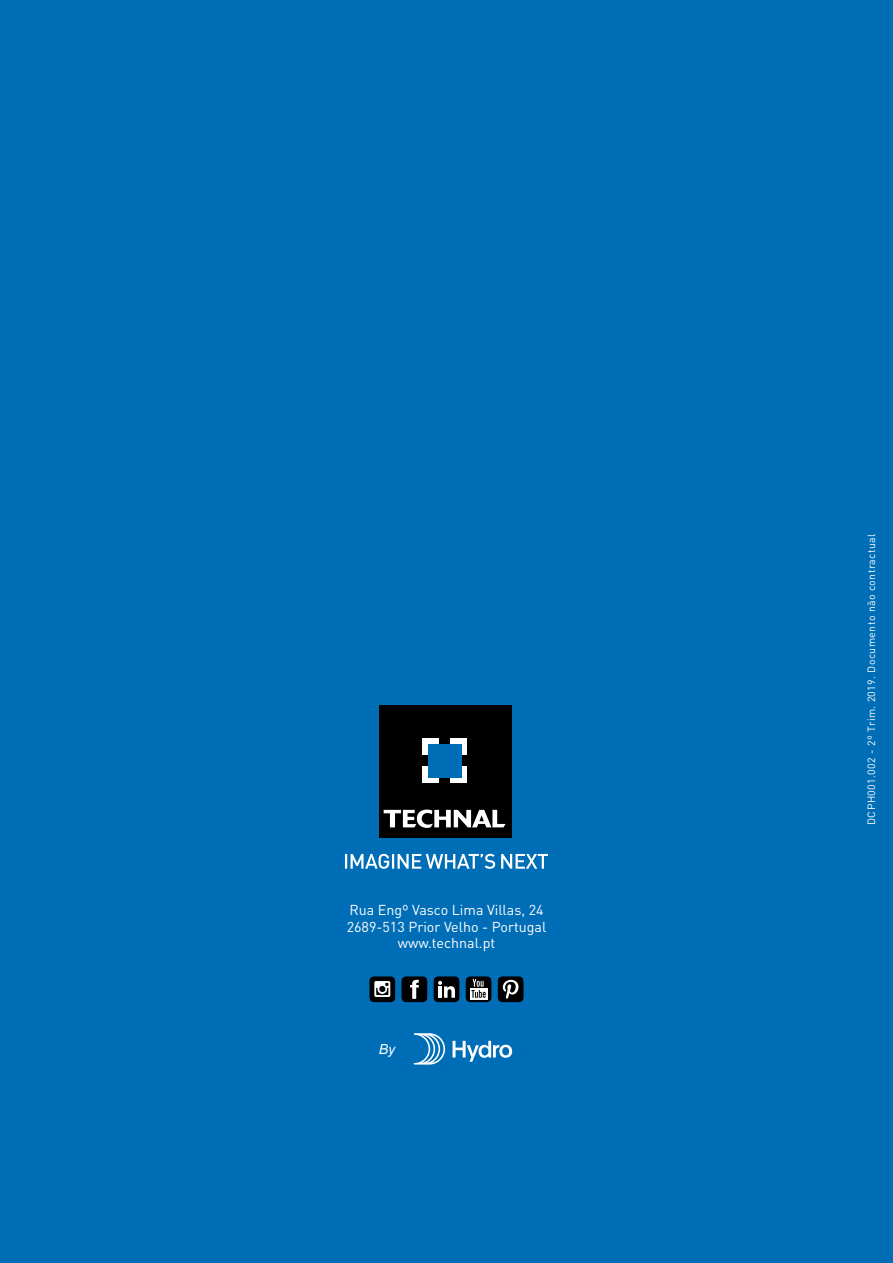
<style>
.page{position:relative;width:893px;height:1263px;background:#006eb7}
.page>*{position:absolute;margin:0;border:0;box-sizing:border-box;transform-origin:0 0}
.t1{font:14.25px/16.5px "DIN Pro";color:#fff;text-align:center}
.t2{font:italic 13.95px "Arial";color:#fff}
.t3{font:10.5px "DIN Pro";letter-spacing:.04em;color:#fff}
</style>
<div class="page">
<div style="left:379px;top:705px;width:133px;height:132px;background:#000"></div>
<svg style="left:384px;top:809px;width:122px;height:19px"></svg>
<div style="left:423px;top:739px;width:16px;height:16px;background:#fff"></div>
<div style="left:451px;top:739px;width:16px;height:16px;background:#fff"></div>
<div style="left:423px;top:767px;width:16px;height:16px;background:#fff"></div>
<div style="left:451px;top:767px;width:16px;height:16px;background:#fff"></div>
<div style="left:428px;top:744px;width:34px;height:33px;background:#006eb7"></div>
<svg style="left:345px;top:854px;width:203px;height:15px"></svg>
<svg style="left:414px;top:1033px;width:31px;height:31px"></svg>
<svg style="left:453px;top:1041px;width:59px;height:21px"></svg>
<div style="left:369px;top:976px;width:26px;height:26px;background:#000;border-radius:5px"></div>
<svg style="left:374px;top:981px;width:16px;height:16px"></svg>
<div style="left:402px;top:976px;width:25px;height:26px;background:#000;border-radius:5px"></div>
<svg style="left:410px;top:980px;width:9px;height:19px"></svg>
<div style="left:434px;top:976px;width:25px;height:26px;background:#000;border-radius:5px"></div>
<svg style="left:438px;top:981px;width:17px;height:17px"></svg>
<div style="left:466px;top:976px;width:25px;height:26px;background:#000;border-radius:5px"></div>
<div style="left:470px;top:988px;width:17px;height:12px;background:#fff"></div>
<svg style="left:471px;top:979px;width:15px;height:19px"></svg>
<div style="left:498px;top:976px;width:25px;height:26px;background:#000;border-radius:5px"></div>
<svg style="left:503px;top:980px;width:15px;height:19px"></svg>
<p class="t1" style="left:347px;top:900px;width:201px">Rua Engº Vasco Lima Villas, 24<br>2689-513 Prior Velho - Portugal www.technal.pt</p>
<p class="t2" style="left:379px;top:1040px;width:18px">By</p>
<p class="t3" style="left:863px;top:825px;width:292px;rotate:-90deg">DCPH001.002 - 2º Trim. 2019. Documento não contractual</p>
</div>
